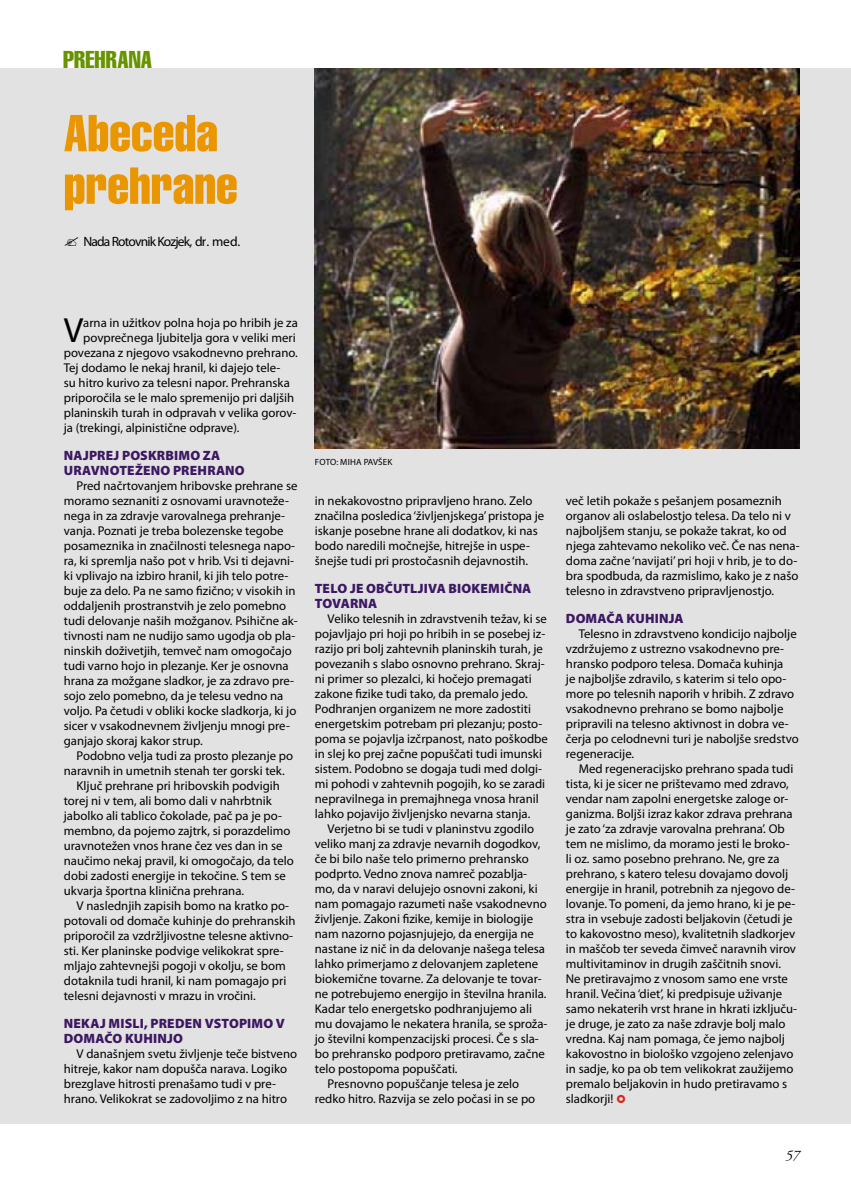
<style>
.page{position:relative;width:851px;height:1191px;background:#fff}
.page>*{position:absolute;margin:0;border:0;box-sizing:border-box;transform-origin:0 0}
.t1{font:extra-condensed 51px/52.5px "SS Helvetica";color:#e99600}
.t2{font:34.95px "Myriad Pro";color:#000}
.t3{font:extra-condensed 24px "SS Helvetica";letter-spacing:.005em;color:#679300}
.t4{font:italic 14.55px "Adobe Garamond Pro";color:#000}
.t5{font:900 13.5px/15px "Myriad Pro";letter-spacing:.015em;color:#3c1862}
.t6{font:13.5px "Myriad Pro";letter-spacing:-.06em;color:#000}
.t7{font:12.75px/15px "Myriad Pro";color:#000}
.t8{font:9px "Myriad Pro";letter-spacing:.02em;color:#000}
.s1{font-family:"Markacija";font-size:11.25px;color:#d82716}
</style>
<div class="page">
<div style="left:0;top:68px;width:850px;height:1055px;background:#e2e2e2"></div>
<img style="left:315px;top:68px;width:484px;height:381px">
<h3 class="t3" style="left:63px;top:44px;width:90px">PREHRANA</h3>
<h1 class="t1" style="left:64px;top:106px;width:175px">Abeceda prehrane</h1>
<p class="t6" style="left:83px;top:233px;width:158px">Nada rotovnik Kozjek, dr. med.</p>
<h2 class="t2" style="left:64px;top:309px;width:21px">V</h2>
<p class="t7" style="left:83px;top:315px;width:216px">arna in užitkov polna hoja po hribih je za</p>
<p class="t7" style="left:83px;top:330px;width:214px">povprečnega ljubitelja gora v veliki meri</p>
<p class="t7" style="left:64px;top:345px;width:235px">povezana z njegovo vsakodnevno prehrano.</p>
<p class="t7" style="left:64px;top:360px;width:218px">Tej dodamo le nekaj hranil, ki dajejo tele-</p>
<p class="t7" style="left:64px;top:375px;width:227px">su hitro kurivo za telesni napor. Prehranska</p>
<p class="t7" style="left:64px;top:390px;width:232px">priporočila se le malo spremenijo pri daljših</p>
<p class="t7" style="left:64px;top:405px;width:234px">planinskih turah in odpravah v velika gorov-</p>
<p class="t7" style="left:64px;top:420px;width:177px">ja (trekingi, alpinistične odprave).</p>
<p class="t5" style="left:64px;top:447px;width:182px">NAJPREJ POSKRBIMO ZA<br>URAVNOTEŽENO PREHRANO</p>
<p class="t7" style="left:64px;top:478px;width:235px;text-indent:13px">Pred načrtovanjem hribovske prehrane se moramo seznaniti z osnovami uravnoteže&shy;nega in za zdravje varovalnega prehranje&shy;vanja. Poznati je treba bolezenske tegobe posameznika in značilnosti telesnega napo&shy;ra, ki spremlja našo pot v hrib. Vsi ti dejavni&shy;ki vplivajo na izbiro hranil, ki jih telo potre&shy;buje za delo. Pa ne samo fizično; v visokih in oddaljenih prostranstvih je zelo pomebno tudi delovanje naših možganov. Psihične ak&shy;tivnosti nam ne nudijo samo ugodja ob pla&shy;ninskih doživetjih, temveč nam omogočajo tudi varno hojo in plezanje. Ker je osnovna hrana za možgane sladkor, je za zdravo pre&shy;sojo zelo pomebno, da je telesu vedno na voljo. Pa četudi v obliki kocke sladkorja, ki jo sicer v vsakodnevnem življenju mnogi pre&shy;ganjajo skoraj kakor strup.</p>
<p class="t7" style="left:77px;top:748px;width:218px">Podobno velja tudi za prosto plezanje po</p>
<p class="t7" style="left:64px;top:763px;width:222px">naravnih in umetnih stenah ter gorski tek.</p>
<p class="t7" style="left:77px;top:778px;width:205px">Ključ prehrane pri hribovskih podvigih</p>
<p class="t7" style="left:64px;top:793px;width:209px">torej ni v tem, ali bomo dali v nahrbtnik</p>
<p class="t7" style="left:64px;top:808px;width:219px">jabolko ali tablico čokolade, pač pa je po-</p>
<p class="t7" style="left:64px;top:823px;width:228px">membno, da pojemo zajtrk, si porazdelimo</p>
<p class="t7" style="left:64px;top:838px;width:220px">uravnotežen vnos hrane čez ves dan in se</p>
<p class="t7" style="left:64px;top:853px;width:231px">naučimo nekaj pravil, ki omogočajo, da telo</p>
<p class="t7" style="left:64px;top:868px;width:223px">dobi zadosti energije in tekočine. S tem se</p>
<p class="t7" style="left:64px;top:883px;width:182px">ukvarja športna klinična prehrana.</p>
<p class="t7" style="left:77px;top:898px;width:214px">V naslednjih zapisih bomo na kratko po-</p>
<p class="t7" style="left:64px;top:913px;width:233px">potovali od domače kuhinje do prehranskih</p>
<p class="t7" style="left:64px;top:928px;width:231px">priporočil za vzdržljivostne telesne aktivno-</p>
<p class="t7" style="left:64px;top:943px;width:221px">sti. Ker planinske podvige velikokrat spre-</p>
<p class="t7" style="left:64px;top:958px;width:223px">mljajo zahtevnejši pogoji v okolju, se bom</p>
<p class="t7" style="left:64px;top:973px;width:224px">dotaknila tudi hranil, ki nam pomagajo pri</p>
<p class="t7" style="left:64px;top:988px;width:193px">telesni dejavnosti v mrazu in vročini.</p>
<p class="t5" style="left:64px;top:1015px;width:223px">NEKAJ MISLI, PREDEN VSTOPIMO V<br>DOMAČO KUHINJO</p>
<p class="t7" style="left:64px;top:1046px;width:235px;text-indent:13px">V današnjem svetu življenje teče bistveno hitreje, kakor nam dopušča narava. Logiko brezglave hitrosti prenašamo tudi v pre&shy;hrano. Velikokrat se zadovoljimo z na hitro</p>
<p class="t8" style="left:315px;top:456px;width:79px">FOTO: MIHA PAVŠeK</p>
<p class="t7" style="left:315px;top:493px;width:231px">in nekakovostno pripravljeno hrano. Zelo značilna posledica ‘življenjskega’ pristopa je iskanje posebne hrane ali dodatkov, ki nas bodo naredili močnejše, hitrejše in uspe&shy;šnejše tudi pri prostočasnih dejavnostih.</p>
<p class="t5" style="left:315px;top:580px;width:218px">TELO JE OBČUTLJIVA BIOKEMIČNA<br>TOVARNA</p>
<p class="t7" style="left:315px;top:611px;width:234px;text-indent:13px">Veliko telesnih in zdravstvenih težav, ki se pojavljajo pri hoji po hribih in se posebej iz&shy;razijo pri bolj zahtevnih planinskih turah, je povezanih s slabo osnovno prehrano. Skraj&shy;ni primer so plezalci, ki hočejo premagati zakone fizike tudi tako, da premalo jedo.<br>Podhranjen organizem ne more zadostiti energetskim potrebam pri plezanju; posto&shy;poma se pojavlja izčrpanost, nato poškodbe in slej ko prej začne popuščati tudi imunski sistem. Podobno se dogaja tudi med dolgi&shy;mi pohodi v zahtevnih pogojih, ko se zaradi nepravilnega in premajhnega vnosa hranil lahko pojavijo življenjsko nevarna stanja.</p>
<p class="t7" style="left:327px;top:821px;width:208px">Verjetno bi se tudi v planinstvu zgodilo</p>
<p class="t7" style="left:315px;top:836px;width:227px">veliko manj za zdravje nevarnih dogodkov,</p>
<p class="t7" style="left:315px;top:851px;width:215px">če bi bilo naše telo primerno prehransko</p>
<p class="t7" style="left:315px;top:866px;width:214px">podprto. Vedno znova namreč pozablja-</p>
<p class="t7" style="left:315px;top:881px;width:224px">mo, da v naravi delujejo osnovni zakoni, ki</p>
<p class="t7" style="left:315px;top:896px;width:233px">nam pomagajo razumeti naše vsakodnevno</p>
<p class="t7" style="left:315px;top:911px;width:220px">življenje. Zakoni fizike, kemije in biologije</p>
<p class="t7" style="left:315px;top:926px;width:220px">nam nazorno pojasnjujejo, da energija ne</p>
<p class="t7" style="left:315px;top:941px;width:231px">nastane iz nič in da delovanje našega telesa</p>
<p class="t7" style="left:315px;top:956px;width:225px">lahko primerjamo z delovanjem zapletene</p>
<p class="t7" style="left:315px;top:971px;width:228px">biokemične tovarne. Za delovanje te tovar-</p>
<p class="t7" style="left:315px;top:986px;width:233px">ne potrebujemo energijo in številna hranila.</p>
<p class="t7" style="left:315px;top:1001px;width:219px">Kadar telo energetsko podhranjujemo ali</p>
<p class="t7" style="left:315px;top:1016px;width:234px">mu dovajamo le nekatera hranila, se sproža-</p>
<p class="t7" style="left:315px;top:1031px;width:225px">jo številni kompenzacijski procesi. Če s sla-</p>
<p class="t7" style="left:315px;top:1046px;width:231px">bo prehransko podporo pretiravamo, začne</p>
<p class="t7" style="left:315px;top:1061px;width:144px">telo postopoma popuščati.</p>
<p class="t7" style="left:327px;top:1076px;width:193px">Presnovno popuščanje telesa je zelo</p>
<p class="t7" style="left:315px;top:1091px;width:222px">redko hitro. razvija se zelo počasi in se po</p>
<p class="t7" style="left:566px;top:493px;width:235px">več letih pokaže s pešanjem posameznih organov ali oslabelostjo telesa. Da telo ni v najboljšem stanju, se pokaže takrat, ko od njega zahtevamo nekoliko več. Če nas nena&shy;doma začne ‘navijati’ pri hoji v hrib, je to do&shy;bra spodbuda, da razmislimo, kako je z našo telesno in zdravstveno pripravljenostjo.</p>
<p class="t5" style="left:566px;top:610px;width:119px">DOMAČA KUHINJA</p>
<p class="t7" style="left:566px;top:626px;width:234px;text-indent:13px">Telesno in zdravstveno kondicijo najbolje vzdržujemo z ustrezno vsakodnevno pre&shy;hransko podporo telesa. Domača kuhinja<br>je najboljše zdravilo, s katerim si telo opo&shy;more po telesnih naporih v hribih. Z zdravo vsakodnevno prehrano se bomo najbolje pripravili na telesno aktivnost in dobra ve&shy;čerja po celodnevni turi je naboljše sredstvo regeneracije.</p>
<p class="t7" style="left:566px;top:761px;width:233px;text-indent:13px">Med regeneracijsko prehrano spada tudi tista, ki je sicer ne prištevamo med zdravo, vendar nam zapolni energetske zaloge or&shy;ganizma. Boljši izraz kakor zdrava prehrana je zato ‘za zdravje varovalna prehrana’. Ob tem ne mislimo, da moramo jesti le broko&shy;li oz. samo posebno prehrano. Ne, gre za prehrano, s katero telesu dovajamo dovolj energije in hranil, potrebnih za njegovo de&shy;lovanje. To pomeni, da jemo hrano, ki je pe&shy;stra in vsebuje zadosti beljakovin (četudi je to kakovostno meso), kvalitetnih sladkorjev in maščob ter seveda čimveč naravnih virov multivitaminov in drugih zaščitnih snovi.<br>Ne pretiravajmo z vnosom samo ene vrste hranil. Večina ‘diet’, ki predpisuje uživanje samo nekaterih vrst hrane in hkrati izključu&shy;je druge, je zato za naše zdravje bolj malo vredna. Kaj nam pomaga, če jemo najbolj kakovostno in biološko vzgojeno zelenjavo in sadje, ko pa ob tem velikokrat zaužijemo premalo beljakovin in hudo pretiravamo s sladkorji! <span class="s1">m</span></p>
<p class="t4" style="left:785px;top:1147px;width:16px">57</p>
</div>
